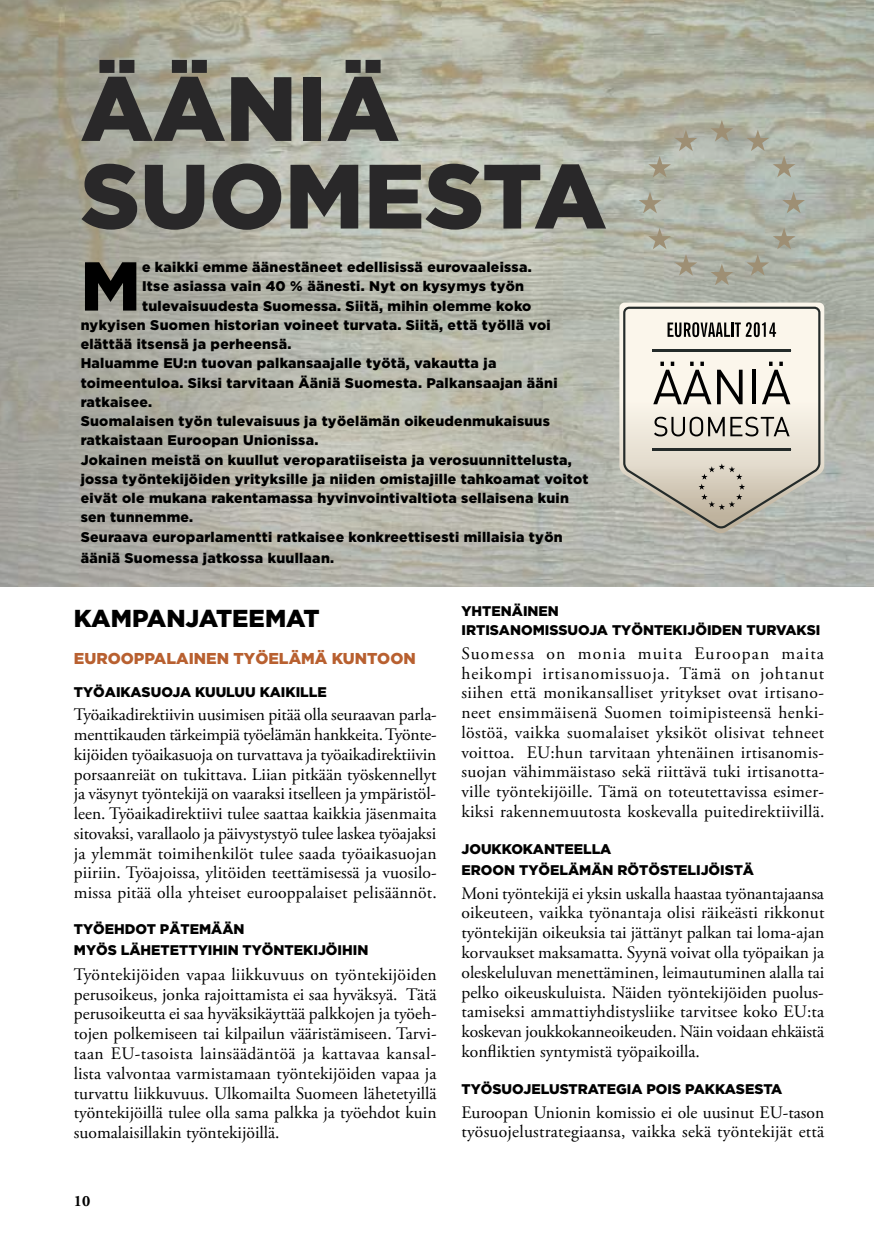
<style>
.page{position:relative;width:874px;height:1241px;background:#fff}
.page>*{position:absolute;margin:0;border:0;box-sizing:border-box;transform-origin:0 0}
.t1{font:900 91px/87.5px "Gotham";color:#292829}
.t2{font:900 68.95px "Gotham";color:#000}
.t3{font:900 24.5px "Gotham";color:#000}
.t4{font:17.5px/19.8px "Adobe Garamond Pro";letter-spacing:.01em;color:#000;text-align:justify}
.t5{font:900 15.75px "Gotham";color:#b86030}
.t6{font:700 15.75px "Adobe Garamond Pro";color:#000}
.t7{font:900 14px/21px "Gotham";color:#000}
.t8{font:900 14px "Gotham";letter-spacing:.02em;color:#000}
</style>
<div class="page">
<img style="left:0;top:0;width:873px;height:586px">
<svg style="left:710px;top:120px;width:22px;height:21px"></svg>
<svg style="left:648px;top:130px;width:49px;height:47px;background:#afaf9f"></svg>
<svg style="left:638px;top:192px;width:23px;height:21px"></svg>
<svg style="left:648px;top:228px;width:49px;height:48px;background:#b0b0a1"></svg>
<svg style="left:710px;top:263px;width:22px;height:22px"></svg>
<svg style="left:746px;top:228px;width:49px;height:48px;background:#a9ab9c"></svg>
<svg style="left:781px;top:192px;width:23px;height:21px"></svg>
<svg style="left:746px;top:130px;width:49px;height:47px;background:#afb2a5"></svg>
<svg style="left:619px;top:302px;width:204px;height:231px;background:#d2d0c6"></svg>
<svg style="left:623px;top:306px;width:197px;height:222px;background:#d8d4c9"></svg>
<hr style="left:652px;top:349px;width:138px;height:2px;background:#242b2a">
<hr style="left:652px;top:448px;width:138px;height:2px;background:#242b2a">
<svg style="left:653px;top:361px;width:89px;height:43px;background:#bab6ae"></svg>
<hr style="left:752px;top:369px;width:3px;height:35px;background:#000">
<svg style="left:761px;top:361px;width:29px;height:43px"></svg>
<svg style="left:653px;top:416px;width:71px;height:20px"></svg>
<svg style="left:730px;top:416px;width:59px;height:20px"></svg>
<svg style="left:698px;top:463px;width:46px;height:46px;background:#c4bbab"></svg>
<svg style="left:667px;top:322px;width:108px;height:15px;background:#8c8983"></svg>
<h1 class="t1" style="left:81px;top:63px;width:71px">ÄÄNIÄ<br>SUOM</h1>
<h1 class="t1" style="left:364px;top:150px;width:122px">ESTA</h1>
<h2 class="t2" style="left:81px;top:246px;width:53px">M</h2>
<p class="t8" style="left:142px;top:259px;width:391px">e kaikki emme äänestäneet edellisissä eurovaaleissa.</p>
<p class="t7" style="left:142px;top:275px;width:383px">Itse asiassa vain 40 % äänesti. Nyt on kysymys työn</p>
<p class="t7" style="left:142px;top:295px;width:391px">tulevaisuudesta Suomessa. Siitä, mihin olemme koko</p>
<p class="t7" style="left:81px;top:314px;width:471px">nykyisen Suomen historian voineet turvata. Siitä, että työllä voi</p>
<p class="t8" style="left:81px;top:336px;width:212px">elättää itsensä ja perheensä.</p>
<p class="t7" style="left:81px;top:352px;width:417px">Haluamme EU:n tuovan palkansaajalle työtä, vakautta ja</p>
<p class="t7" style="left:81px;top:372px;width:478px">toimeentuloa. Siksi tarvitaan Ääniä Suomesta. Palkansaajan ääni</p>
<p class="t7" style="left:81px;top:391px;width:73px">ratkaisee.</p>
<p class="t7" style="left:81px;top:410px;width:470px">Suomalaisen työn tulevaisuus ja työelämän oikeudenmukaisuus</p>
<p class="t7" style="left:81px;top:429px;width:239px">ratkaistaan Euroopan Unionissa.</p>
<p class="t8" style="left:81px;top:451px;width:492px">Jokainen meistä on kuullut veroparatiiseista ja verosuunnittelusta,</p>
<p class="t7" style="left:81px;top:468px;width:509px">jossa työntekijöiden yrityksille ja niiden omistajille tahkoamat voitot</p>
<p class="t7" style="left:81px;top:487px;width:489px">eivät ole mukana rakentamassa hyvinvointivaltiota sellaisena kuin</p>
<p class="t7" style="left:81px;top:506px;width:114px">sen tunnemme.</p>
<p class="t8" style="left:81px;top:528px;width:483px">Seuraava europarlamentti ratkaisee konkreettisesti millaisia työn</p>
<p class="t7" style="left:81px;top:547px;width:255px">ääniä Suomessa jatkossa kuullaan.</p>
<h3 class="t3" style="left:74px;top:604px;width:247px">Kampanjatee mat</h3>
<p class="t5" style="left:74px;top:648px;width:343px">Eurooppalainen työelämä kuntoon</p>
<p class="t7" style="left:74px;top:681px;width:253px">Työaikasuoja kuuluu kaikille</p>
<p class="t4" style="left:74px;top:705px;width:364px">Työaikadirektiivin uusimisen pitää olla seuraavan parla&shy;menttikauden tärkeimpiä työelämän hankkeita. Työnte&shy;kijöiden työaikasuoja on turvattava ja työaikadirektiivin porsaanreiät on tukittava. Liian pitkään työskennellyt ja väsynyt työntekijä on vaaraksi itselleen ja ympäristöl&shy;leen. Työaikadirektiivi tulee saattaa kaikkia jäsenmaita sitovaksi, varallaolo ja päivystystyö tulee laskea työajaksi ja ylemmät toimihenkilöt tulee saada työaikasuojan piiriin. Työajoissa, ylitöiden teettämisessä ja vuosilo&shy;missa pitää olla yhteiset eurooppalaiset pelisäännöt.</p>
<p class="t7" style="left:74px;top:917px;width:296px">Työehdot pätemään<br>myös lähetettyihin työntekijöihin</p>
<p class="t4" style="left:74px;top:964px;width:364px">Työntekijöiden vapaa liikkuvuus on työntekijöiden perusoikeus, jonka rajoittamista ei saa hyväksyä. Tätä perusoikeutta ei saa hyväksikäyttää palkkojen ja työeh&shy;tojen polkemiseen tai kilpailun vääristämiseen. Tarvi&shy;taan EU-tasoista lainsäädäntöä ja kattavaa kansal&shy;lista valvontaa varmistamaan työntekijöiden vapaa ja turvattu liikkuvuus. Ulkomailta Suomeen lähetetyillä työntekijöillä tulee olla sama palkka ja työehdot kuin suomalaisillakin työntekijöillä.</p>
<p class="t6" style="left:74px;top:1191px;width:18px">10</p>
<p class="t7" style="left:461px;top:600px;width:360px;line-height:19.8px">Yhtenäinen<br>irtisanomissuoja työntekijöiden turvaksi</p>
<p class="t4" style="left:461px;top:643px;width:364px">Suomessa on monia muita Euroopan maita heikompi irtisanomissuoja. Tämä on johtanut siihen että monikansalliset yritykset ovat irtisano&shy;neet ensimmäisenä Suomen toimipisteensä henki&shy;löstöä, vaikka suomalaiset yksiköt olisivat tehneet voittoa. EU:hun tarvitaan yhtenäinen irtisanomis&shy;suojan vähimmäistaso sekä riittävä tuki irtisanotta&shy;ville työntekijöille. Tämä on toteutettavissa esimer&shy;kiksi rakennemuutosta koskevalla puitedirektiivillä.</p>
<p class="t7" style="left:461px;top:838px;width:294px">Joukkokanteella<br>eroon työelämän rötöstelijöistä</p>
<p class="t4" style="left:461px;top:883px;width:364px">Moni työntekijä ei yksin uskalla haastaa työnantajaansa oikeuteen, vaikka työnantaja olisi räikeästi rikkonut työntekijän oikeuksia tai jättänyt palkan tai loma-ajan korvaukset maksamatta. Syynä voivat olla työpaikan ja oleskeluluvan menettäminen, leimautuminen alalla tai pelko oikeuskuluista. Näiden työntekijöiden puolus&shy;tamiseksi ammattiyhdistysliike tarvitsee koko EU:ta koskevan joukkokanneoikeuden. Näin voidaan ehkäistä konfliktien syntymistä työpaikoilla.</p>
<p class="t7" style="left:461px;top:1078px;width:322px">Työsuojelustrategia pois pakkasesta</p>
<p class="t4" style="left:461px;top:1102px;width:364px">Euroopan Unionin komissio ei ole uusinut EU-tason työsuojelustrategiaansa, vaikka sekä työntekijät että</p>
</div>
